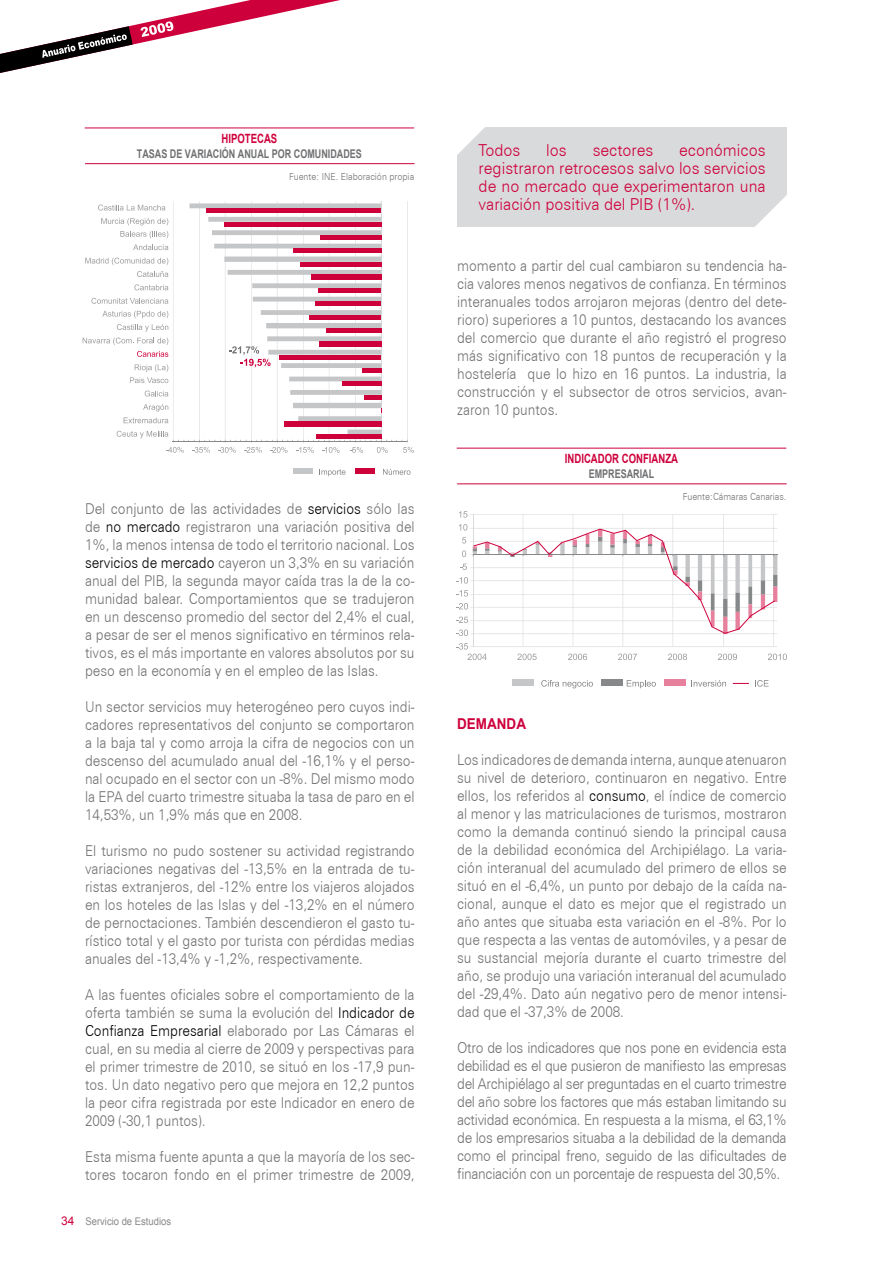
<style>
.page{position:relative;width:893px;height:1263px;background:#fff}
.page>*{position:absolute;margin:0;border:0;box-sizing:border-box;transform-origin:0 0}
.t1{font:300 16.5px/18px "Zurich BT";color:#ce003c;text-align:justify;scale:.95 1}
.t2{font:300 15px/18px "Zurich BT";color:#707173;text-align:justify;scale:.9 1}
.t3{font:700 15px "Arial";color:#ce003c;scale:.9 1}
.t4{font:700 12.75px "Arial";color:#ce003c;scale:.75 1}
.t5{font:700 12px "Arial";color:#707173;scale:.75 1}
.t6{font:10.5px "Arial";color:#878889;scale:.9 1}
.t7{font:300 9.75px "Zurich BT";color:#707173;scale:.9 1}
.s1{color:#000}
.s2{font-size:12px;color:#ce003c}
</style>
<div class="page">
<svg style="left:0;top:0;width:340px;height:73px"></svg>
<hr style="left:85px;top:128px;width:329px;height:1px;background:#ce003c">
<hr style="left:85px;top:163px;width:330px;height:1px;background:#ce003c">
<svg style="left:319px;top:469px;width:26px;height:7px"></svg>
<svg style="left:383px;top:469px;width:27px;height:6px"></svg>
<div style="left:293px;top:468px;width:20px;height:6px;background:#c5c6c8"></div>
<div style="left:355px;top:468px;width:20px;height:6px;background:#ce003c"></div>
<svg style="left:83px;top:201px;width:331px;height:252px"></svg>
<hr style="left:473px;top:646px;width:304px;height:1px;background:#d9dadb">
<hr style="left:473px;top:633px;width:304px;height:1px;background:#d9dadb">
<hr style="left:473px;top:620px;width:304px;height:1px;background:#d9dadb">
<hr style="left:473px;top:607px;width:304px;height:1px;background:#d9dadb">
<hr style="left:473px;top:541px;width:304px;height:1px;background:#d9dadb">
<hr style="left:473px;top:528px;width:304px;height:1px;background:#d9dadb">
<hr style="left:473px;top:514px;width:304px;height:1px;background:#d9dadb">
<hr style="left:523px;top:514px;width:1px;height:132px;background:#d9dadb">
<hr style="left:573px;top:514px;width:1px;height:132px;background:#d9dadb">
<hr style="left:623px;top:514px;width:1px;height:132px;background:#d9dadb">
<hr style="left:672px;top:514px;width:1px;height:132px;background:#d9dadb">
<hr style="left:723px;top:514px;width:1px;height:132px;background:#d9dadb">
<hr style="left:773px;top:514px;width:1px;height:132px;background:#d9dadb">
<hr style="left:473px;top:514px;width:1px;height:132px;background:#d9dadb">
<hr style="left:773px;top:554px;width:4px;height:21px;background:#c5c6c8">
<hr style="left:773px;top:575px;width:4px;height:12px;background:#878889">
<hr style="left:773px;top:587px;width:4px;height:15px;background:#e7809d">
<hr style="left:473px;top:554px;width:304px;height:1px;background:#878889">
<svg style="left:456px;top:629px;width:16px;height:7px"></svg>
<svg style="left:456px;top:617px;width:16px;height:6px"></svg>
<svg style="left:456px;top:603px;width:16px;height:6px"></svg>
<svg style="left:456px;top:590px;width:16px;height:7px"></svg>
<svg style="left:456px;top:577px;width:16px;height:7px"></svg>
<svg style="left:460px;top:564px;width:12px;height:6px"></svg>
<svg style="left:462px;top:537px;width:10px;height:20px"></svg>
<svg style="left:459px;top:524px;width:13px;height:7px"></svg>
<svg style="left:459px;top:511px;width:14px;height:7px"></svg>
<svg style="left:456px;top:643px;width:16px;height:17px"></svg>
<svg style="left:776px;top:654px;width:11px;height:6px"></svg>
<svg style="left:541px;top:684px;width:52px;height:4px"></svg>
<svg style="left:627px;top:684px;width:29px;height:4px"></svg>
<svg style="left:691px;top:684px;width:35px;height:3px"></svg>
<svg style="left:755px;top:684px;width:14px;height:3px"></svg>
<div style="left:512px;top:679px;width:22px;height:7px;background:#c5c6c8"></div>
<div style="left:601px;top:679px;width:22px;height:7px;background:#878889"></div>
<div style="left:664px;top:679px;width:22px;height:7px;background:#e7809d"></div>
<svg style="left:472px;top:528px;width:304px;height:156px"></svg>
<hr style="left:457px;top:448px;width:329px;height:1px;background:#ce003c">
<hr style="left:457px;top:483px;width:330px;height:1px;background:#ce003c">
<div style="left:457px;top:127px;width:330px;height:100px;background:#d9dadb"></div>
<svg style="left:457px;top:127px;width:28px;height:28px"></svg>
<svg style="left:755px;top:195px;width:32px;height:32px"></svg>
<p class="t4" style="left:222px;top:130px;width:75px">HIPOTECAS</p>
<p class="t5" style="left:137px;top:146px;width:73px">TASAS DE VARIACIÓN</p>
<p class="t5" style="left:238px;top:146px;width:10px">ANUAL</p>
<p class="t5" style="left:272px;top:146px;width:10px">POR</p>
<p class="t5" style="left:294px;top:146px;width:18px">COMUNIDADE</p>
<p class="t5" style="left:356px;top:146px;width:10px">S</p>
<p class="t7" style="left:289px;top:170px;width:140px">Fuente: INE. Elaboración propia</p>
<p class="t2" style="left:85px;top:499px;width:368px">Del conjunto de las actividades de <span class="s1">servicios</span> sólo las de <span class="s1">no mercado</span> registraron una variación positiva del 1%, la menos intensa de todo el territorio nacional. Los <span class="s1">servicios de mercado</span> cayeron un 3,3% en su variación anual del PIB, la segunda mayor caída tras la de la co&shy;munidad balear. Comportamientos que se tradujeron en un descenso promedio del sector del 2,4% el cual, a pesar de ser el menos significativo en términos rela&shy;tivos, es el más importante en valores absolutos por su peso en la economía y en el empleo de las Islas.</p>
<p class="t2" style="left:85px;top:697px;width:368px">Un sector servicios muy heterogéneo pero cuyos indi&shy;cadores representativos del conjunto se comportaron a la baja tal y como arroja la cifra de negocios con un descenso del acumulado anual del -16,1% y el perso&shy;nal ocupado en el sector con un -8%. Del mismo modo la EPA del cuarto trimestre situaba la tasa de paro en el 14,53%, un 1,9% más que en 2008.</p>
<p class="t2" style="left:85px;top:841px;width:368px">El turismo no pudo sostener su actividad registrando variaciones negativas del -13,5% en la entrada de tu&shy;ristas extranjeros, del -12% entre los viajeros alojados en los hoteles de las Islas y del -13,2% en el número de pernoctaciones. También descendieron el gasto tu&shy;rístico total y el gasto por turista con pérdidas medias anuales del -13,4% y -1,2%, respectivamente.</p>
<p class="t2" style="left:85px;top:985px;width:368px">A las fuentes oficiales sobre el comportamiento de la oferta también se suma la evolución del <span class="s1">Indicador de Confianza Empresarial</span> elaborado por Las Cámaras el cual, en su media al cierre de 2009 y perspectivas para el primer trimestre de 2010, se situó en los -17,9 pun&shy;tos. Un dato negativo pero que mejora en 12,2 puntos la peor cifra registrada por este Indicador en enero de 2009 (-30,1 puntos).</p>
<p class="t2" style="left:85px;top:1147px;width:368px">Esta misma fuente apunta a que la mayoría de los sec&shy;tores tocaron fondo en el primer trimestre de 2009,</p>
<p class="t6" style="left:61px;top:1214px;width:124px"><span class="s2">34</span> Servicio de Estudios</p>
<p class="t1" style="left:479px;top:141px;width:304px;text-indent:201px">económicos registraron retrocesos salvo los servicios de no mercado que experimentaron una variación positiva del PIB (1%).</p>
<p class="t1" style="left:479px;top:141px;width:46px">Todos</p>
<p class="t1" style="left:546px;top:141px;width:23px">los</p>
<p class="t1" style="left:593px;top:141px;width:65px">sectores</p>
<p class="t2" style="left:457px;top:256px;width:368px">momento a partir del cual cambiaron su tendencia ha&shy;cia valores menos negativos de confianza. En términos interanuales todos arrojaron mejoras (dentro del dete&shy;rioro) superiores a 10 puntos, destacando los avances del comercio que durante el año registró el progreso más significativo con 18 puntos de recuperación y la hostelería que lo hizo en 16 puntos. La industria, la construcción y el subsector de otros servicios, avan&shy;zaron 10 puntos.</p>
<p class="t4" style="left:565px;top:450px;width:152px">INDICADOR CONFIANZA</p>
<p class="t5" style="left:589px;top:466px;width:89px">EMPRESARIAL</p>
<p class="t7" style="left:683px;top:491px;width:116px">Fuente:Cámaras Canarias.</p>
<p class="t3" style="left:457px;top:714px;width:78px">DEMANDA</p>
<p class="t2" style="left:457px;top:750px;width:368px">Los indicadores de demanda interna, aunque atenuaron su nivel de deterioro, continuaron en negativo. Entre ellos, los referidos al <span class="s1">consumo</span>, el índice de comercio al menor y las matriculaciones de turismos, mostraron como la demanda continuó siendo la principal causa de la debilidad económica del Archipiélago. La varia&shy;ción interanual del acumulado del primero de ellos se situó en el -6,4%, un punto por debajo de la caída na&shy;cional, aunque el dato es mejor que el registrado un año antes que situaba esta variación en el -8%. Por lo que respecta a las ventas de automóviles, y a pesar de su sustancial mejoría durante el cuarto trimestre del año, se produjo una variación interanual del acumulado del -29,4%. Dato aún negativo pero de menor intensi&shy;dad que el -37,3% de 2008.</p>
<p class="t2" style="left:457px;top:1038px;width:368px">Otro de los indicadores que nos pone en evidencia esta debilidad es el que pusieron de manifiesto las empresas del Archipiélago al ser preguntadas en el cuarto trimestre del año sobre los factores que más estaban limitando su actividad económica. En respuesta a la misma, el 63,1% de los empresarios situaba a la debilidad de la demanda como el principal freno, seguido de las dificultades de financiación con un porcentaje de respuesta del 30,5%.</p>
</div>
